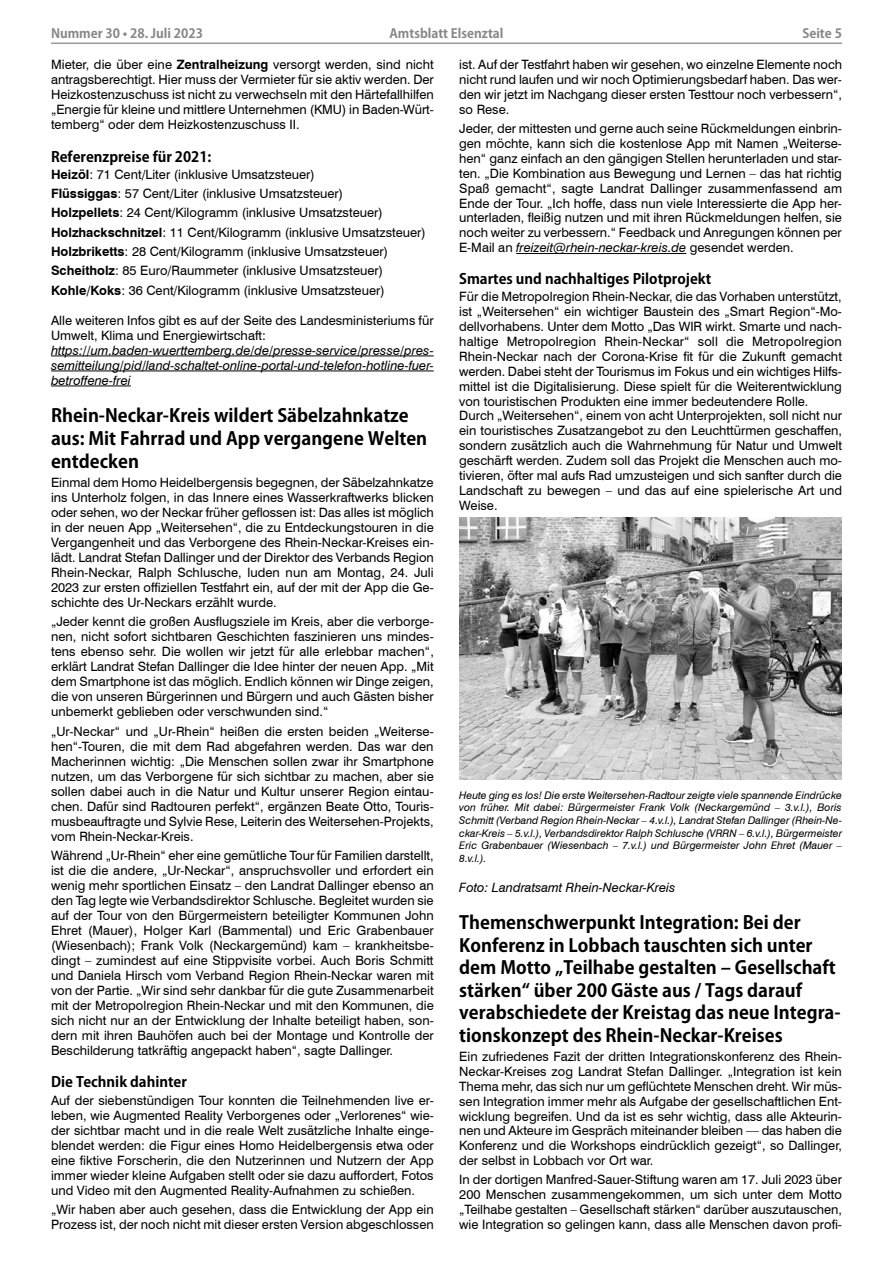
<style>
.page{position:relative;width:893px;height:1263px;background:#fff}
.page>*{position:absolute;margin:0;border:0;box-sizing:border-box;transform-origin:0 0}
.Überschrift2_Kozuka{font:700 18px/22.5px "Koz Go Pro";color:#000}
.Überschrift_3_Kozuka{font:700 14.25px "Koz Go Pro";color:#000}
.Fließtext_8_5{font:12.9px/15px "Swiss 721 BT";color:#000;text-align:justify}
.Fließtext_8_5-2{font:italic 12.9px/15px "Swiss 721 BT";color:#000;text-align:justify}
.t1{font:700 12.75px "Koz Go Pro";color:#878787}
.Fließtext_8_5-3{font:italic 10.5px/12.6px "Swiss 721 BT";letter-spacing:.005em;color:#000;text-align:justify}
.s1{font-style:italic}
.s2{font-weight:700}
</style>
<div class="page">
<hr style="left:51px;top:43px;width:791px;height:1px;background:#9c9c9c">
<hr style="left:516px;top:253px;width:170px;height:1px;background:#000">
<img style="left:459px;top:517px;width:383px;height:263px">
<hr style="left:51px;top:356px;width:383px;height:1px;background:#000">
<hr style="left:51px;top:371px;width:383px;height:1px;background:#000">
<hr style="left:51px;top:386px;width:80px;height:1px;background:#000">
<p class="t1" style="left:51px;top:25px;width:153px">Nummer 30 • 28. Juli 2023</p>
<p class="t1" style="left:389px;top:25px;width:116px">Amtsblatt Elsenztal</p>
<p class="t1" style="left:802px;top:25px;width:41px">Seite 5</p>
<p class="Fließtext_8_5" style="left:459px;top:57px;width:384px">ist. Auf der Testfahrt haben wir gesehen, wo einzelne Elemente noch nicht rund laufen und wir noch Optimierungsbedarf haben. Das wer&shy;den wir jetzt im Nachgang dieser ersten Testtour noch verbessern“, so Rese.</p>
<p class="Fließtext_8_5" style="left:459px;top:121px;width:384px">Jeder, der mittesten und gerne auch seine Rückmeldungen einbrin&shy;gen möchte, kann sich die kostenlose App mit Namen „Weiterse&shy;hen“ ganz einfach an den gängigen Stellen herunterladen und star&shy;ten. „Die Kombination aus Bewegung und Lernen – das hat richtig Spaß gemacht“, sagte Landrat Dallinger zusammenfassend am Ende der Tour. „Ich hoffe, dass nun viele Interessierte die App her&shy;unterladen, fleißig nutzen und mit ihren Rückmeldungen helfen, sie noch weiter zu verbessern.“ Feedback und Anregungen können per E-Mail an <span class="s1">freizeit@rhein-neckar-kreis.de</span> gesendet werden.</p>
<p class="Überschrift_3_Kozuka" style="left:459px;top:270px;width:254px">Smartes und nachhaltiges Pilotprojekt</p>
<p class="Fließtext_8_5" style="left:459px;top:289px;width:384px">Für die Metropolregion Rhein-Neckar, die das Vorhaben unterstützt, ist „Weitersehen“ ein wichtiger Baustein des „Smart Region“-Mo&shy;dellvorhabens. Unter dem Motto „Das WIR wirkt. Smarte und nach&shy;haltige Metropolregion Rhein-Neckar“ soll die Metropolregion Rhein-Neckar nach der Corona-Krise fit für die Zukunft gemacht werden. Dabei steht der Tourismus im Fokus und ein wichtiges Hilfs&shy;mittel ist die Digitalisierung. Diese spielt für die Weiterentwicklung von touristischen Produkten eine immer bedeutendere Rolle.</p>
<p class="Fließtext_8_5" style="left:459px;top:408px;width:384px">Durch „Weitersehen“, einem von acht Unterprojekten, soll nicht nur ein touristisches Zusatzangebot zu den Leuchttürmen geschaffen, sondern zusätzlich auch die Wahrnehmung für Natur und Umwelt geschärft werden. Zudem soll das Projekt die Menschen auch mo&shy;tivieren, öfter mal aufs Rad umzusteigen und sich sanfter durch die Landschaft zu bewegen – und das auf eine spielerische Art und Weise.</p>
<p class="Fließtext_8_5" style="left:51px;top:57px;width:384px">Mieter, die über eine <span class="s2">Zentralheizung</span> versorgt werden, sind nicht antragsberechtigt. Hier muss der Vermieter für sie aktiv werden. Der Heizkostenzuschuss ist nicht zu verwechseln mit den Härtefallhilfen „Energie für kleine und mittlere Unternehmen (KMU) in Baden-Würt&shy;temberg“ oder dem Heizkostenzuschuss II.</p>
<p class="Überschrift_3_Kozuka" style="left:51px;top:147px;width:162px">Referenzpreise für 2021:</p>
<p class="Fließtext_8_5" style="left:51px;top:166px;width:265px"><span class="s2">Heizöl</span>: 71 Cent/Liter (inklusive Umsatzsteuer)</p>
<p class="Fließtext_8_5" style="left:51px;top:186px;width:294px"><span class="s2">Flüssiggas</span>: 57 Cent/Liter (inklusive Umsatzsteuer)</p>
<p class="Fließtext_8_5" style="left:51px;top:205px;width:333px"><span class="s2">Holzpellets</span>: 24 Cent/Kilogramm (inklusive Umsatzsteuer)</p>
<p class="Fließtext_8_5" style="left:51px;top:224px;width:376px"><span class="s2">Holzhackschnitzel</span>: 11 Cent/Kilogramm (inklusive Umsatzsteuer)</p>
<p class="Fließtext_8_5" style="left:51px;top:243px;width:338px"><span class="s2">Holzbriketts</span>: 28 Cent/Kilogramm (inklusive Umsatzsteuer)</p>
<p class="Fließtext_8_5" style="left:51px;top:263px;width:334px"><span class="s2">Scheitholz</span>: 85 Euro/Raummeter (inklusive Umsatzsteuer)</p>
<p class="Fließtext_8_5" style="left:51px;top:282px;width:335px"><span class="s2">Kohle/Koks</span>: 36 Cent/Kilogramm (inklusive Umsatzsteuer)</p>
<p class="Fließtext_8_5" style="left:51px;top:312px;width:384px">Alle weiteren Infos gibt es auf der Seite des Landesministeriums für<br>Umwelt, Klima und Energiewirtschaft:</p>
<p class="Fließtext_8_5-2" style="left:51px;top:342px;width:384px">https://um.baden-wuerttemberg.de/de/presse-service/presse/pres&shy;semitteilung/pid/land-schaltet-online-portal-und-telefon-hotline-fuer&shy;betroffene-frei</p>
<p class="Überschrift2_Kozuka" style="left:51px;top:405px;width:378px">Rhein-Neckar-Kreis wildert Säbelzahnkatze aus: Mit Fahrrad und App vergangene Welten entdecken</p>
<p class="Fließtext_8_5" style="left:51px;top:474px;width:384px">Einmal dem Homo Heidelbergensis begegnen, der Säbelzahnkatze ins Unterholz folgen, in das Innere eines Wasserkraftwerks blicken oder sehen, wo der Neckar früher geflossen ist: Das alles ist möglich in der neuen App „Weitersehen“, die zu Entdeckungstouren in die Vergangenheit und das Verborgene des Rhein-Neckar-Kreises ein&shy;lädt. Landrat Stefan Dallinger und der Direktor des Verbands Region Rhein-Neckar, Ralph Schlusche, luden nun am Montag, 24. Juli 2023 zur ersten offiziellen Testfahrt ein, auf der mit der App die Ge&shy;schichte des Ur-Neckars erzählt wurde.</p>
<p class="Fließtext_8_5" style="left:51px;top:614px;width:384px">„Jeder kennt die großen Ausflugsziele im Kreis, aber die verborge&shy;nen, nicht sofort sichtbaren Geschichten faszinieren uns mindes&shy;tens ebenso sehr. Die wollen wir jetzt für alle erlebbar machen“, erklärt Landrat Stefan Dallinger die Idee hinter der neuen App. „Mit dem Smartphone ist das möglich. Endlich können wir Dinge zeigen, die von unseren Bürgerinnen und Bürgern und auch Gästen bisher unbemerkt geblieben oder verschwunden sind.“</p>
<p class="Fließtext_8_5" style="left:51px;top:723px;width:384px">„Ur-Neckar“ und „Ur-Rhein“ heißen die ersten beiden „Weiterse&shy;hen“-Touren, die mit dem Rad abgefahren werden. Das war den Macherinnen wichtig: „Die Menschen sollen zwar ihr Smartphone nutzen, um das Verborgene für sich sichtbar zu machen, aber sie sollen dabei auch in die Natur und Kultur unserer Region eintau&shy;chen. Dafür sind Radtouren perfekt“, ergänzen Beate Otto, Touris&shy;musbeauftragte und Sylvie Rese, Leiterin des Weitersehen-Projekts, vom Rhein-Neckar-Kreis.</p>
<p class="Fließtext_8_5" style="left:51px;top:847px;width:384px">Während „Ur-Rhein“ eher eine gemütliche Tour für Familien darstellt, ist die die andere, „Ur-Neckar“, anspruchsvoller und erfordert ein wenig mehr sportlichen Einsatz – den Landrat Dallinger ebenso an den Tag legte wie Verbandsdirektor Schlusche. Begleitet wurden sie auf der Tour von den Bürgermeistern beteiligter Kommunen John Ehret (Mauer), Holger Karl (Bammental) und Eric Grabenbauer (Wiesenbach); Frank Volk (Neckargemünd) kam – krankheitsbe&shy;dingt – zumindest auf eine Stippvisite vorbei. Auch Boris Schmitt und Daniela Hirsch vom Verband Region Rhein-Neckar waren mit von der Partie. „Wir sind sehr dankbar für die gute Zusammenarbeit mit der Metropolregion Rhein-Neckar und mit den Kommunen, die sich nicht nur an der Entwicklung der Inhalte beteiligt haben, son&shy;dern mit ihren Bauhöfen auch bei der Montage und Kontrolle der Beschilderung tatkräftig angepackt haben“, sagte Dallinger.</p>
<p class="Überschrift_3_Kozuka" style="left:51px;top:1073px;width:137px">Die Technik dahinter</p>
<p class="Fließtext_8_5" style="left:51px;top:1092px;width:384px">Auf der siebenstündigen Tour konnten die Teilnehmenden live er&shy;leben, wie Augmented Reality Verborgenes oder „Verlorenes“ wie&shy;der sichtbar macht und in die reale Welt zusätzliche Inhalte einge&shy;blendet werden: die Figur eines Homo Heidelbergensis etwa oder eine fiktive Forscherin, die den Nutzerinnen und Nutzern der App immer wieder kleine Aufgaben stellt oder sie dazu auffordert, Fotos und Video mit den Augmented Reality-Aufnahmen zu schießen.</p>
<p class="Fließtext_8_5" style="left:51px;top:1201px;width:384px">„Wir haben aber auch gesehen, dass die Entwicklung der App ein<br>Prozess ist, der noch nicht mit dieser ersten Version abgeschlossen</p>
<p class="Fließtext_8_5-3" style="left:459px;top:788px;width:384px">Heute ging es los! Die erste Weitersehen-Radtour zeigte viele spannende Eindrücke von früher. Mit dabei: Bürgermeister Frank Volk (Neckargemünd – 3.v.l.), Boris Schmitt (Verband Region Rhein-Neckar – 4.v.l.), Landrat Stefan Dallinger (Rhein-Ne&shy;ckar-Kreis – 5.v.l.), Verbandsdirektor Ralph Schlusche (VRRN – 6.v.l.), Bürgermeister Eric Grabenbauer (Wiesenbach – 7.v.l.) und Bürgermeister John Ehret (Mauer – 8.v.l.).</p>
<p class="Fließtext_8_5-2" style="left:459px;top:879px;width:218px">Foto: Landratsamt Rhein-Neckar-Kreis</p>
<p class="Überschrift2_Kozuka" style="left:459px;top:912px;width:383px">Themenschwerpunkt Integration: Bei der Konferenz in Lobbach tauschten sich unter dem Motto „Teilhabe gestalten – Gesellschaft stärken“ über 200 Gäste aus / Tags darauf verabschiedete der Kreistag das neue Integra&shy;tionskonzept des Rhein-Neckar-Kreises</p>
<p class="Fließtext_8_5" style="left:459px;top:1048px;width:384px">Ein zufriedenes Fazit der dritten Integrationskonferenz des Rhein-Neckar-Kreises zog Landrat Stefan Dallinger. „Integration ist kein Thema mehr, das sich nur um geflüchtete Menschen dreht. Wir müs&shy;sen Integration immer mehr als Aufgabe der gesellschaftlichen Ent&shy;wicklung begreifen. Und da ist es sehr wichtig, dass alle Akteurin&shy;nen und Akteure im Gespräch miteinander bleiben — das haben die Konferenz und die Workshops eindrücklich gezeigt“, so Dallinger, der selbst in Lobbach vor Ort war.</p>
<p class="Fließtext_8_5" style="left:459px;top:1172px;width:384px">In der dortigen Manfred-Sauer-Stiftung waren am 17. Juli 2023 über 200 Menschen zusammengekommen, um sich unter dem Motto „Teilhabe gestalten – Gesellschaft stärken“ darüber auszutauschen, wie Integration so gelingen kann, dass alle Menschen davon profi-</p>
</div>
